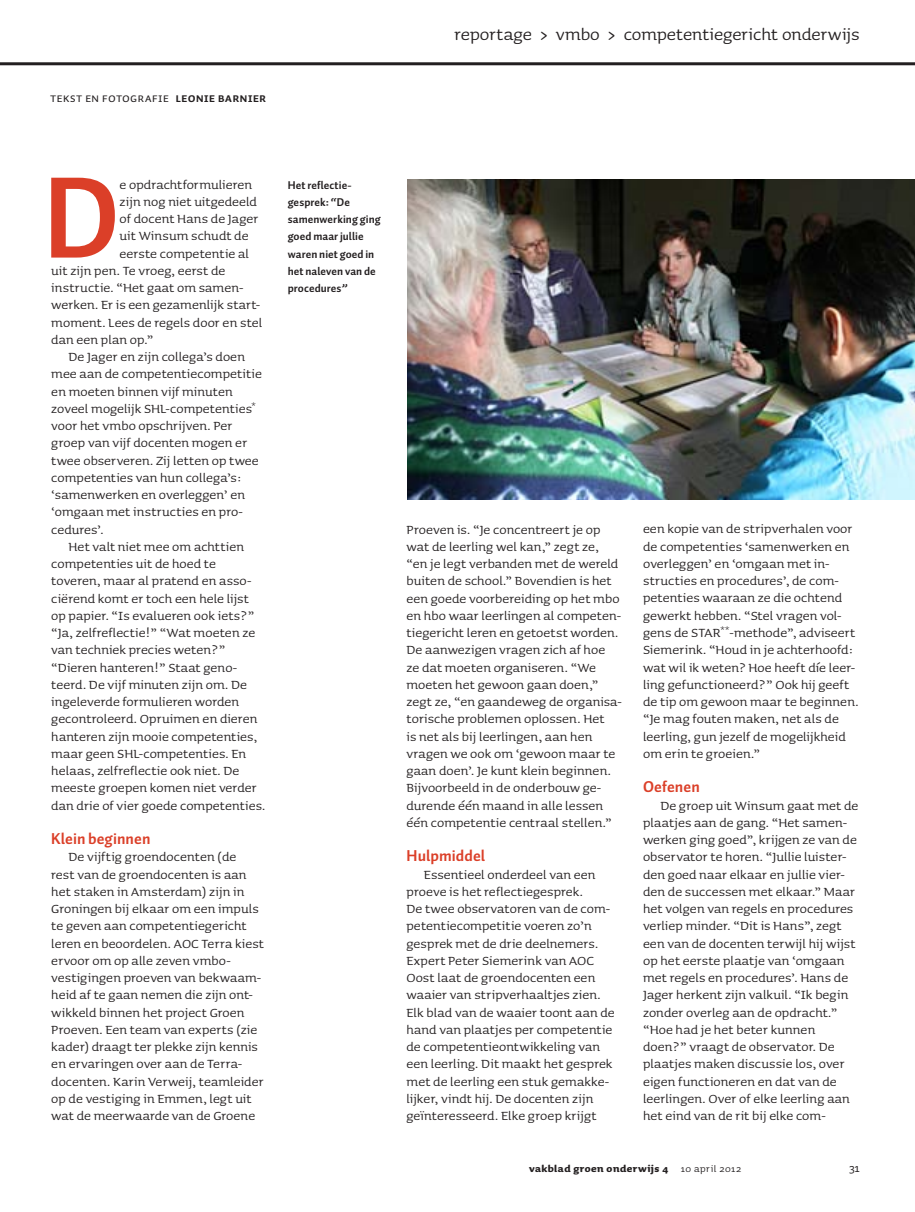
<style>
.page{position:relative;width:915px;height:1212px;background:#fff}
.page>*{position:absolute;margin:0;border:0;box-sizing:border-box;transform-origin:0 0}
.t1{font:700 115.8px "Auto 1";color:#db3f28}
.t2{font:21px "Sauna";color:#231f20}
.t3{font:15.75px/17.2px "Sauna";letter-spacing:.005em;color:#231f20}
.t4{font:700 15.75px "Auto 1";letter-spacing:.005em;color:#db3f28}
.t5{font:15px "Sauna";color:#231f20}
.t6{font:12.75px "Auto 1 Regular Sm Cp";letter-spacing:.01em;color:#231f20}
.t7{font:700 12px "Sauna";letter-spacing:.04em;color:#231f20}
.t8{font:700 11.25px/17.2px "Auto 1";letter-spacing:.01em;color:#231f20}
.s1{font-family:"Auto 1 Bold Sm Cp"}
.s2{font-weight:400}
</style>
<div class="page">
<hr style="left:0;top:62px;width:914px;height:3px;background:#231f20">
<img style="left:407px;top:179px;width:507px;height:320px">
<p class="t6" style="left:50px;top:92px;width:217px">tekst en fotografie <span class="s1">leonie barnier</span></p>
<h2 class="t2" style="left:454px;top:23px;width:406px">reportage &gt; vmbo &gt; competentiegericht onderwijs</h2>
<h1 class="t1" style="left:43px;top:145px;width:78px">D</h1>
<p class="t3" style="left:120px;top:176px;width:134px">e opdrachtformulieren</p>
<p class="t3" style="left:120px;top:193px;width:139px">zijn nog niet uitgedeeld</p>
<p class="t3" style="left:120px;top:210px;width:140px">of docent Hans de Jager</p>
<p class="t3" style="left:120px;top:227px;width:130px">uit Winsum schudt de</p>
<p class="t3" style="left:120px;top:245px;width:131px">eerste competentie al</p>
<p class="t3" style="left:51px;top:262px;width:176px">uit zijn pen. Te vroeg, eerst de</p>
<p class="t3" style="left:51px;top:279px;width:194px">instructie. “Het gaat om samen-</p>
<p class="t3" style="left:51px;top:296px;width:210px">werken. Er is een gezamenlijk start-</p>
<p class="t3" style="left:51px;top:314px;width:212px">moment. Lees de regels door en stel</p>
<p class="t3" style="left:51px;top:331px;width:104px">dan een plan op.”</p>
<p class="t3" style="left:68px;top:348px;width:178px">De Jager en zijn collega’s doen</p>
<p class="t3" style="left:51px;top:365px;width:212px">mee aan de competentiecompetitie</p>
<p class="t3" style="left:51px;top:383px;width:183px">en moeten binnen vijf minuten</p>
<p class="t3" style="left:51px;top:400px;width:206px">zoveel mogelijk SHL-competenties<sup>*</sup></p>
<p class="t3" style="left:51px;top:417px;width:183px">voor het vmbo opschrijven. Per</p>
<p class="t3" style="left:51px;top:434px;width:197px">groep van vijf docenten mogen er</p>
<p class="t3" style="left:51px;top:452px;width:209px">twee observeren. Zij letten op twee</p>
<p class="t3" style="left:51px;top:469px;width:191px">competenties van hun collega’s:</p>
<p class="t3" style="left:51px;top:486px;width:195px">‘samenwerken en overleggen’ en</p>
<p class="t3" style="left:51px;top:503px;width:193px">‘omgaan met instructies en pro-</p>
<p class="t3" style="left:51px;top:521px;width:54px">cedures’.</p>
<p class="t3" style="left:68px;top:538px;width:177px">Het valt niet mee om achttien</p>
<p class="t3" style="left:51px;top:555px;width:166px">competenties uit de hoed te</p>
<p class="t3" style="left:51px;top:572px;width:202px">toveren, maar al pratend en asso-</p>
<p class="t3" style="left:51px;top:590px;width:199px">ciërend komt er toch een hele lijst</p>
<p class="t3" style="left:51px;top:607px;width:204px">op papier. “Is evalueren ook iets?”</p>
<p class="t3" style="left:51px;top:624px;width:205px">“Ja, zelfreflectie!” “Wat moeten ze</p>
<p class="t3" style="left:51px;top:641px;width:175px">van techniek precies weten?”</p>
<p class="t3" style="left:51px;top:659px;width:187px">“Dieren hanteren!” Staat geno-</p>
<p class="t3" style="left:51px;top:676px;width:197px">teerd. De vijf minuten zijn om. De</p>
<p class="t3" style="left:51px;top:693px;width:189px">ingeleverde formulieren worden</p>
<p class="t3" style="left:51px;top:710px;width:207px">gecontroleerd. Opruimen en dieren</p>
<p class="t3" style="left:51px;top:728px;width:207px">hanteren zijn mooie competenties,</p>
<p class="t3" style="left:51px;top:745px;width:196px">maar geen SHL-competenties. En</p>
<p class="t3" style="left:51px;top:762px;width:189px">helaas, zelfreflectie ook niet. De</p>
<p class="t3" style="left:51px;top:779px;width:207px">meeste groepen komen niet verder</p>
<p class="t3" style="left:51px;top:797px;width:216px">dan drie of vier goede competenties.</p>
<p class="t4" style="left:51px;top:829px;width:101px">Klein beginnen</p>
<p class="t3" style="left:51px;top:848px;width:214px;text-indent:17px">De vijftig groendocenten (de<br>rest van de groendocenten is aan het staken in Amsterdam) zijn in Groningen bij elkaar om een impuls te geven aan competentiegericht leren en beoordelen. AOC Terra kiest ervoor om op alle zeven vmbo&shy;vestigingen proeven van bekwaam&shy;heid af te gaan nemen die zijn ont&shy;wikkeld binnen het project Groen Proeven. Een team van experts (zie kader) draagt ter plekke zijn kennis en ervaringen over aan de Terra&shy;docenten. Karin Verweij, teamleider op de vestiging in Emmen, legt uit wat de meerwaarde van de Groene</p>
<p class="t8" style="left:288px;top:176px;width:94px">Het reflectie&shy;gesprek: “De samenwerking ging goed maar jullie waren niet goed in het naleven van de procedures”</p>
<p class="t3" style="left:406px;top:521px;width:217px">Proeven is. “Je concentreert je op wat de leerling wel kan,” zegt ze, “en je legt verbanden met de wereld buiten de school.” Bovendien is het een goede voorbereiding op het mbo en hbo waar leerlingen al competen&shy;tiegericht leren en getoetst worden.<br>De aanwezigen vragen zich af hoe ze dat moeten organiseren. “We moeten het gewoon gaan doen,” zegt ze, “en gaandeweg de organisa&shy;torische problemen oplossen. Het<br>is net als bij leerlingen, aan hen vragen we ook om ‘gewoon maar te gaan doen’. Je kunt klein beginnen.<br>Bijvoorbeeld in de onderbouw ge&shy;durende één maand in alle lessen één competentie centraal stellen.”</p>
<p class="t4" style="left:406px;top:846px;width:80px">Hulpmiddel</p>
<p class="t3" style="left:406px;top:866px;width:209px;text-indent:17px">Essentieel onderdeel van een proeve is het reflectiegesprek.<br>De twee observatoren van de com&shy;petentiecompetitie voeren zo’n gesprek met de drie deelnemers.<br>Expert Peter Siemerink van AOC Oost laat de groendocenten een waaier van stripverhaaltjes zien.<br>Elk blad van de waaier toont aan de hand van plaatjes per competentie de competentieontwikkeling van een leerling. Dit maakt het gesprek met de leerling een stuk gemakke&shy;lijker, vindt hij. De docenten zijn geïnteresseerd. Elke groep krijgt</p>
<p class="t3" style="left:643px;top:521px;width:217px">een kopie van de stripverhalen voor de competenties ‘samenwerken en overleggen’ en ‘omgaan met in&shy;structies en procedures’, de com&shy;petenties waaraan ze die ochtend gewerkt hebben. “Stel vragen vol&shy;gens de STAR<sup>**</sup>-methode”, adviseert Siemerink. “Houd in je achterhoofd: wat wil ik weten? Hoe heeft díe leer&shy;ling gefunctioneerd?” Ook hij geeft de tip om gewoon maar te beginnen. “Je mag fouten maken, net als de leerling, gun jezelf de mogelijkheid om erin te groeien.”</p>
<p class="t4" style="left:643px;top:777px;width:58px">Oefenen</p>
<p class="t3" style="left:643px;top:797px;width:217px;text-indent:17px">De groep uit Winsum gaat met de plaatjes aan de gang. “Het samen&shy;werken ging goed”, krijgen ze van de observator te horen. “Jullie luister&shy;den goed naar elkaar en jullie vier&shy;den de successen met elkaar.” Maar het volgen van regels en procedures verliep minder. “Dit is Hans”, zegt een van de docenten terwijl hij wijst op het eerste plaatje van ‘omgaan met regels en procedures’. Hans de Jager herkent zijn valkuil. “Ik begin zonder overleg aan de opdracht.” “Hoe had je het beter kunnen doen?” vraagt de observator. De plaatjes maken discussie los, over eigen functioneren en dat van de leerlingen. Over of elke leerling aan het eind van de rit bij elke com-</p>
<p class="t7" style="left:529px;top:1162px;width:213px">vakblad groen onderwijs 4 <span class="s2">10 april 2012</span></p>
<p class="t5" style="left:848px;top:1160px;width:12px">31</p>
</div>
